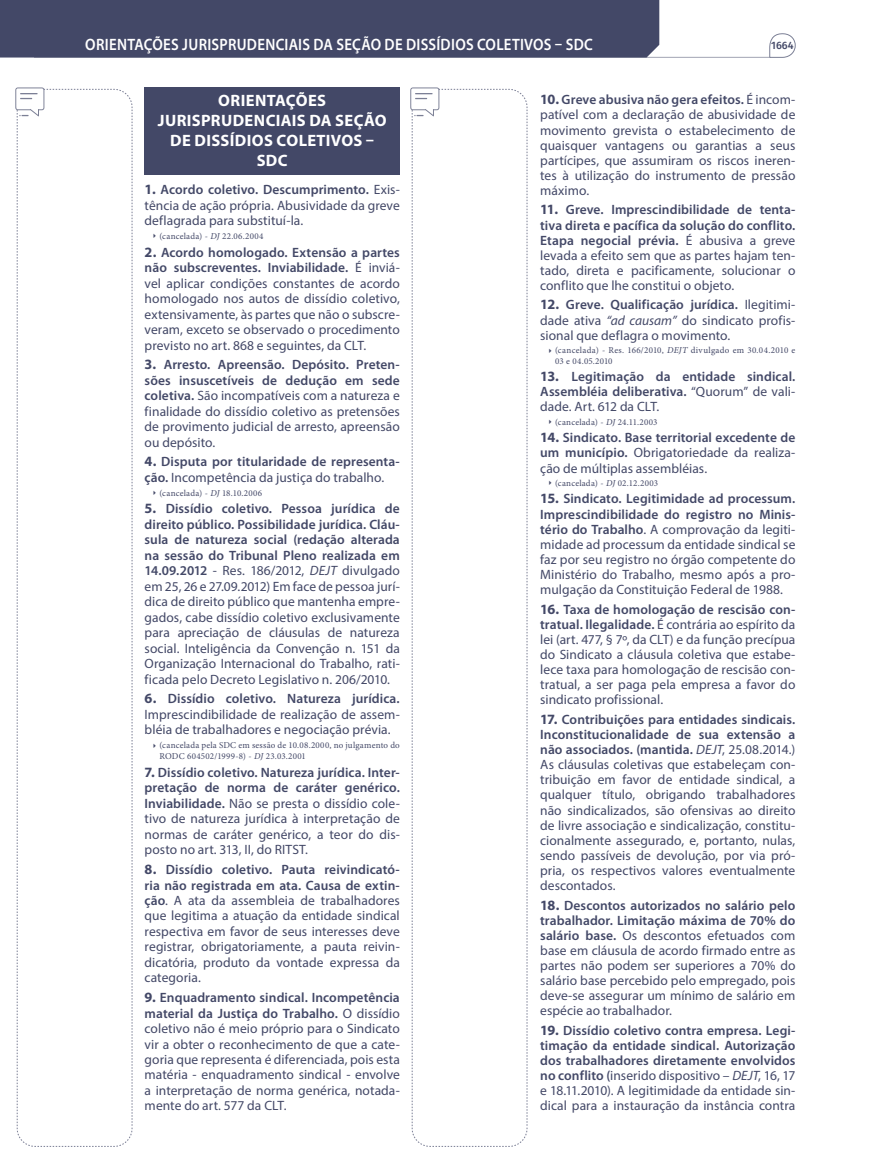
<style>
.page{position:relative;width:872px;height:1170px;background:#fff}
.page>*{position:absolute;margin:0;border:0;box-sizing:border-box;transform-origin:0 0}
.t1{font:600 16.5px "Myriad Pro";letter-spacing:.02em;color:#fff;scale:.9 1}
.t2{font:700 16.5px/20px "Myriad Pro";letter-spacing:.02em;color:#fff;text-align:center}
.t3{font:13.5px/15.5px "Myriad Pro";letter-spacing:.005em;color:#434867;text-align:justify}
.t4{font:600 13.5px/15.1px "Myriad Pro";letter-spacing:.005em;color:#434867;text-align:justify}
.t5{font:500 10.65px "Fira Sans";color:#434867}
.t6{font:9px/10.9px "Minion Pro";letter-spacing:.025em;color:#434867}
.s1{font-weight:700;font-size:14.25px}
.s2{font-weight:600}
.s3{font-style:italic}
.s4{font-weight:400}
.s5{font-weight:400;font-style:italic}
</style>
<div class="page">
<svg style="left:15px;top:87px;width:118px;height:1059px"></svg>
<svg style="left:410px;top:87px;width:118px;height:1059px"></svg>
<hr style="left:34px;top:57px;width:735px;height:1px;background:#a1a4b3">
<div style="left:0;top:0;width:659px;height:58px;background:#434867"></div>
<svg style="left:769px;top:33px;width:26px;height:25px"></svg>
<div style="left:145px;top:87px;width:255px;height:87px;background:#434867"></div>
<p class="t1" style="left:85px;top:34px;width:22px">Orientaç</p>
<p class="t1" style="left:152px;top:34px;width:61px">ões Jurispr</p>
<p class="t1" style="left:237px;top:34px;width:21px">udenciais</p>
<p class="t1" style="left:313px;top:34px;width:151px">da Seção de Dissídios</p>
<p class="t1" style="left:477px;top:34px;width:40px">Coletivos</p>
<p class="t1" style="left:555px;top:34px;width:44px">– SDC</p>
<p class="t5" style="left:771px;top:37px;width:24px">1664</p>
<p class="t2" style="left:158px;top:90px;width:230px">ORIENTAÇÕES<br>JURISPRUDENCIAIS DA SEÇÃO<br>DE DISSÍDIOS COLETIVOS –<br>SDC</p>
<p class="t3" style="left:145px;top:182px;width:257px"><span class="s1">1.</span> <span class="s2">Acordo coletivo. Descumprimento.</span> Exis‑ tência de ação própria. Abusividade da greve deflagrada para substituí-la.</p>
<p class="t6" style="left:159px;top:231px;width:105px">(cancelada) - <span class="s3">DJ</span> 22.06.2004</p>
<p class="t3" style="left:145px;top:244px;width:257px"><span class="s1">2.</span> <span class="s2">Acordo homologado. Extensão a partes não subscreventes. Inviabilidade.</span> É inviá‑ vel aplicar condições constantes de acordo homologado nos autos de dissídio coletivo, extensivamente, às partes que não o subscre‑ veram, exceto se observado o procedimento previsto no art. 868 e seguintes, da CLT.</p>
<p class="t3" style="left:145px;top:357px;width:257px"><span class="s1">3.</span> <span class="s2">Arresto. Apreensão. Depósito. Preten&shy;sões insuscetíveis de dedução em sede coletiva.</span> São incompatíveis com a natureza e finalidade do dissídio coletivo as pretensões de provimento judicial de arresto, apreensão ou depósito.</p>
<p class="t4" style="left:145px;top:454px;width:257px"><span class="s1">4.</span> Disputa por titularidade de representa&shy;ção. <span class="s4">Incompetência da justiça do trabalho.</span></p>
<p class="t6" style="left:159px;top:487px;width:104px">(cancelada) - <span class="s3">DJ</span> 18.10.2006</p>
<p class="t3" style="left:145px;top:501px;width:257px"><span class="s1">5.</span> <span class="s2">Dissídio coletivo. Pessoa jurídica de direito público. Possibilidade jurídica. Cláu&shy;sula de natureza social (redação alterada na sessão do Tribunal Pleno realizada em 14.09.2012</span> - Res. 186/2012, <span class="s3">DEJT</span> divulgado em 25, 26 e 27.09.2012) Em face de pessoa jurí‑ dica de direito público que mantenha empre‑ gados, cabe dissídio coletivo exclusivamente para apreciação de cláusulas de natureza social. Inteligência da Convenção n. 151 da Organização Internacional do Trabalho, rati‑ ficada pelo Decreto Legislativo n. 206/2010.</p>
<p class="t3" style="left:145px;top:691px;width:257px"><span class="s1">6.</span> <span class="s2">Dissídio coletivo. Natureza jurídica.<br></span>Imprescindibilidade de realização de assem‑ bléia de trabalhadores e negociação prévia.</p>
<p class="t6" style="left:159px;top:740px;width:242px">(cancelada pela SDC em sessão de 10.08.2000, no julgamento do<br>RODC 604502/1999-8) - <span class="s3">DJ</span> 23.03.2001</p>
<p class="t3" style="left:145px;top:764px;width:257px"><span class="s1">7.</span> <span class="s2">Dissídio coletivo. Natureza jurídica. Inter&shy;pretação de norma de caráter genérico.<br>Inviabilidade.</span> Não se presta o dissídio cole‑ tivo de natureza jurídica à interpretação de normas de caráter genérico, a teor do dis‑ posto no art. 313, II, do RITST.</p>
<p class="t3" style="left:145px;top:861px;width:257px"><span class="s1">8.</span> <span class="s2">Dissídio coletivo. Pauta reivindicató&shy;ria não registrada em ata. Causa de extin&shy;ção</span>. A ata da assembleia de trabalhadores que legitima a atuação da entidade sindical respectiva em favor de seus interesses deve registrar, obrigatoriamente, a pauta reivin‑ dicatória, produto da vontade expressa da categoria.</p>
<p class="t3" style="left:145px;top:989px;width:257px"><span class="s1">9.</span> <span class="s2">Enquadramento sindical. Incompetência material da Justiça do Trabalho.</span> O dissídio coletivo não é meio próprio para o Sindicato vir a obter o reconhecimento de que a cate‑ goria que representa é diferenciada, pois esta matéria ‑ enquadramento sindical ‑ envolve a interpretação de norma genérica, notada‑ mente do art. 577 da CLT.</p>
<p class="t3" style="left:540px;top:92px;width:257px"><span class="s1">10.</span> <span class="s2">Greve abusiva não gera efeitos.</span> É incom‑ patível com a declaração de abusividade de movimento grevista o estabelecimento de quaisquer vantagens ou garantias a seus partícipes, que assumiram os riscos ineren‑ tes à utilização do instrumento de pressão máximo.</p>
<p class="t3" style="left:540px;top:202px;width:257px"><span class="s1">11.</span> <span class="s2">Greve. Imprescindibilidade de tenta&shy;tiva direta e pacífica da solução do conflito.<br>Etapa negocial prévia.</span> É abusiva a greve levada a efeito sem que as partes hajam ten‑ tado, direta e pacificamente, solucionar o conflito que lhe constitui o objeto.</p>
<p class="t3" style="left:540px;top:297px;width:257px"><span class="s1">12.</span> <span class="s2">Greve. Qualificação jurídica.</span> Ilegitimi‑ dade ativa <span class="s3">“ad causam”</span> do sindicato profis‑ sional que deflagra o movimento.</p>
<p class="t6" style="left:555px;top:345px;width:242px">(cancelada) - Res. 166/2010, <span class="s3">DEJT</span> divulgado em 30.04.2010 e<br>03 e 04.05.2010</p>
<p class="t4" style="left:540px;top:369px;width:257px"><span class="s1">13.</span> Legitimação da entidade sindical.<br>Assembléia deliberativa. <span class="s4">“Quorum” de vali‑ dade. Art. 612 da CLT.</span></p>
<p class="t6" style="left:555px;top:417px;width:104px">(cancelada) - <span class="s3">DJ</span> 24.11.2003</p>
<p class="t3" style="left:540px;top:430px;width:257px"><span class="s1">14.</span> <span class="s2">Sindicato. Base territorial excedente de um município.</span> Obrigatoriedade da realiza‑ ção de múltiplas assembléias.</p>
<p class="t6" style="left:555px;top:478px;width:105px">(cancelada) - <span class="s3">DJ</span> 02.12.2003</p>
<p class="t3" style="left:540px;top:491px;width:257px"><span class="s1">15.</span> <span class="s2">Sindicato. Legitimidade ad processum.<br>Imprescindibilidade do registro no Minis&shy;tério do Trabalho</span>. A comprovação da legiti‑ midade ad processum da entidade sindical se faz por seu registro no órgão competente do Ministério do Trabalho, mesmo após a pro‑ mulgação da Constituição Federal de 1988.</p>
<p class="t3" style="left:540px;top:601px;width:257px"><span class="s1">16.</span> <span class="s2">Taxa de homologação de rescisão con&shy;tratual. Ilegalidade.</span> É contrária ao espírito da lei (art. 477, § 7º, da CLT) e da função precípua do Sindicato a cláusula coletiva que estabe‑ lece taxa para homologação de rescisão con‑ tratual, a ser paga pela empresa a favor do sindicato profissional.</p>
<p class="t3" style="left:540px;top:711px;width:257px"><span class="s1">17.</span> <span class="s2">Contribuições para entidades sindicais.<br>Inconstitucionalidade de sua extensão a não associados. (mantida.</span> <span class="s3">DEJT</span>, 25.08.2014.)<br>As cláusulas coletivas que estabeleçam con‑ tribuição em favor de entidade sindical, a qualquer título, obrigando trabalhadores não sindicalizados, são ofensivas ao direito de livre associação e sindicalização, constitu‑ cionalmente assegurado, e, portanto, nulas, sendo passíveis de devolução, por via pró‑ pria, os respectivos valores eventualmente descontados.</p>
<p class="t3" style="left:540px;top:897px;width:257px"><span class="s1">18.</span> <span class="s2">Descontos autorizados no salário pelo trabalhador. Limitação máxima de 70% do salário base.</span> Os descontos efetuados com base em cláusula de acordo firmado entre as partes não podem ser superiores a 70% do salário base percebido pelo empregado, pois deve‑se assegurar um mínimo de salário em espécie ao trabalhador.</p>
<p class="t4" style="left:540px;top:1022px;width:257px"><span class="s1">19.</span> Dissídio coletivo contra empresa. Legi&shy;timação da entidade sindical. Autorização dos trabalhadores diretamente envolvidos no conflito (<span class="s4">inserido dispositivo –</span> <span class="s5">DEJT</span><span class="s4">, 16, 17 e 18.11.2010). A legitimidade da entidade sin‑ dical para a instauração da instância contra</span></p>
</div>
